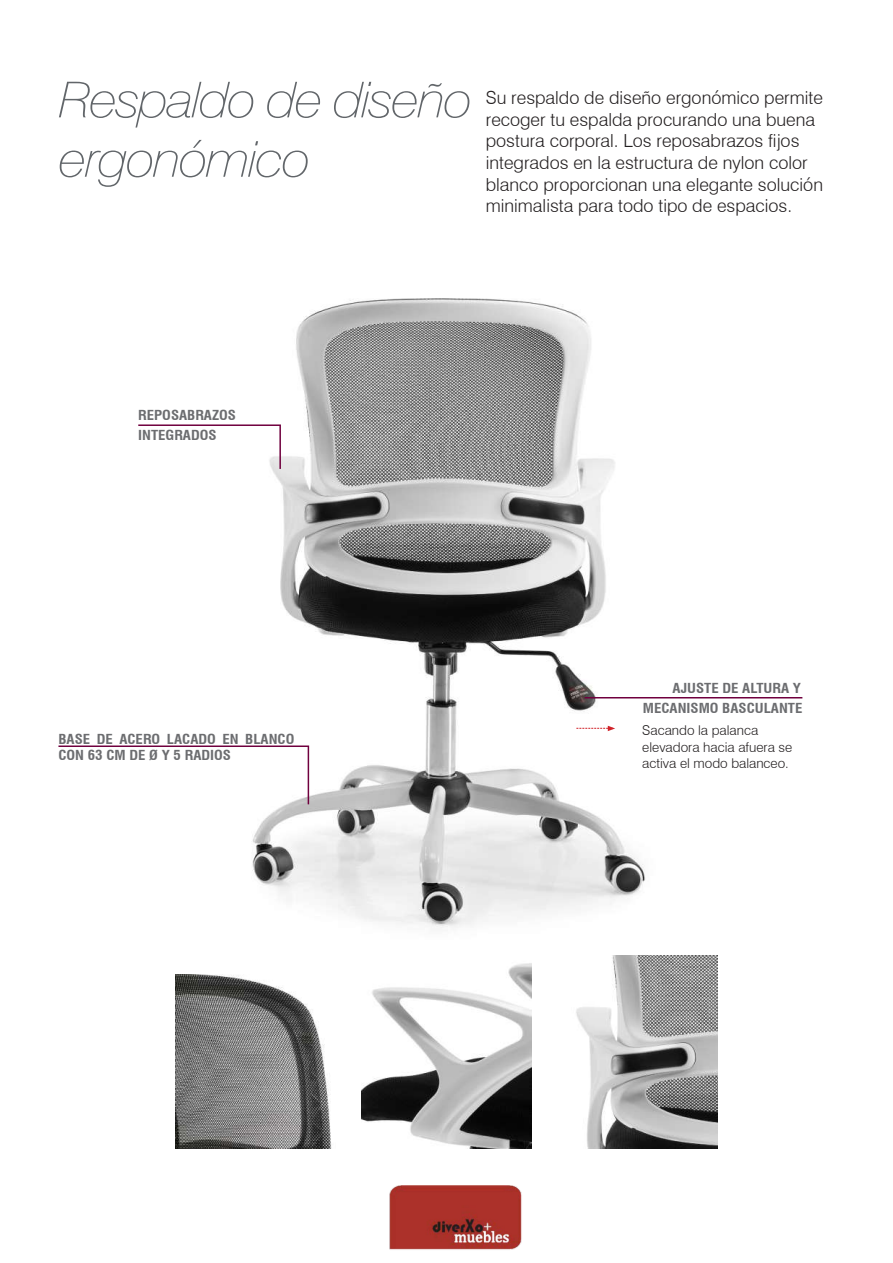
<style>
.page{position:relative;width:893px;height:1263px;background:#fff}
.page>*{position:absolute;margin:0;border:0;box-sizing:border-box;transform-origin:0 0}
.t1{font:italic 100 49.5px/59.4px "Swiss 721 BT";letter-spacing:-.04em;color:#62666a;scale:1.09 1}
.t2{font:300 18px/21.6px "Swiss 721 BT";color:#231f20}
.t3{font:700 condensed 13.5px/20.1px "Swiss 721 BT";color:#6c6d70;scale:1.1 1}
.t4{font:300 13.5px/16.2px "Swiss 721 BT";color:#231f20}
</style>
<div class="page">
<img style="left:252px;top:299px;width:408px;height:629px">
<hr style="left:585px;top:697px;width:217px;height:1px;background:#70003e">
<svg style="left:138px;top:424px;width:144px;height:46px"></svg>
<svg style="left:58px;top:745px;width:252px;height:61px"></svg>
<img style="left:362px;top:963px;width:169px;height:185px">
<img style="left:175px;top:975px;width:157px;height:173px">
<img style="left:576px;top:956px;width:142px;height:192px">
<svg style="left:576px;top:725px;width:41px;height:7px"></svg>
<img style="left:389px;top:1186px;width:133px;height:64px">
<h1 class="t1" style="left:58px;top:70px;width:382px">Respaldo de diseño ergonómico</h1>
<p class="t2" style="left:486px;top:87px;width:339px">Su respaldo de diseño ergonómico permite recoger tu espalda procurando una buena postura corporal. Los reposabrazos fijos integrados en la estructura de nylon color blanco proporcionan una elegante solución minimalista para todo tipo de espacios.</p>
<p class="t3" style="left:138px;top:405px;width:90px">REPOSABRAZOS<br>INTEGRADOS</p>
<p class="t3" style="left:673px;top:677px;width:118px">AJUSTE DE ALTURA Y</p>
<p class="t3" style="left:643px;top:698px;width:147px">MECANISMO BASCULANTE</p>
<p class="t3" style="left:58px;top:730px;width:216px;line-height:16.5px">BASE DE ACERO LACADO EN BLANCO<br>CON 63 CM DE Ø Y 5 RADIOS</p>
<p class="t4" style="left:642px;top:722px;width:152px">Sacando la palanca elevadora hacia afuera se activa el modo balanceo.</p>
</div>
